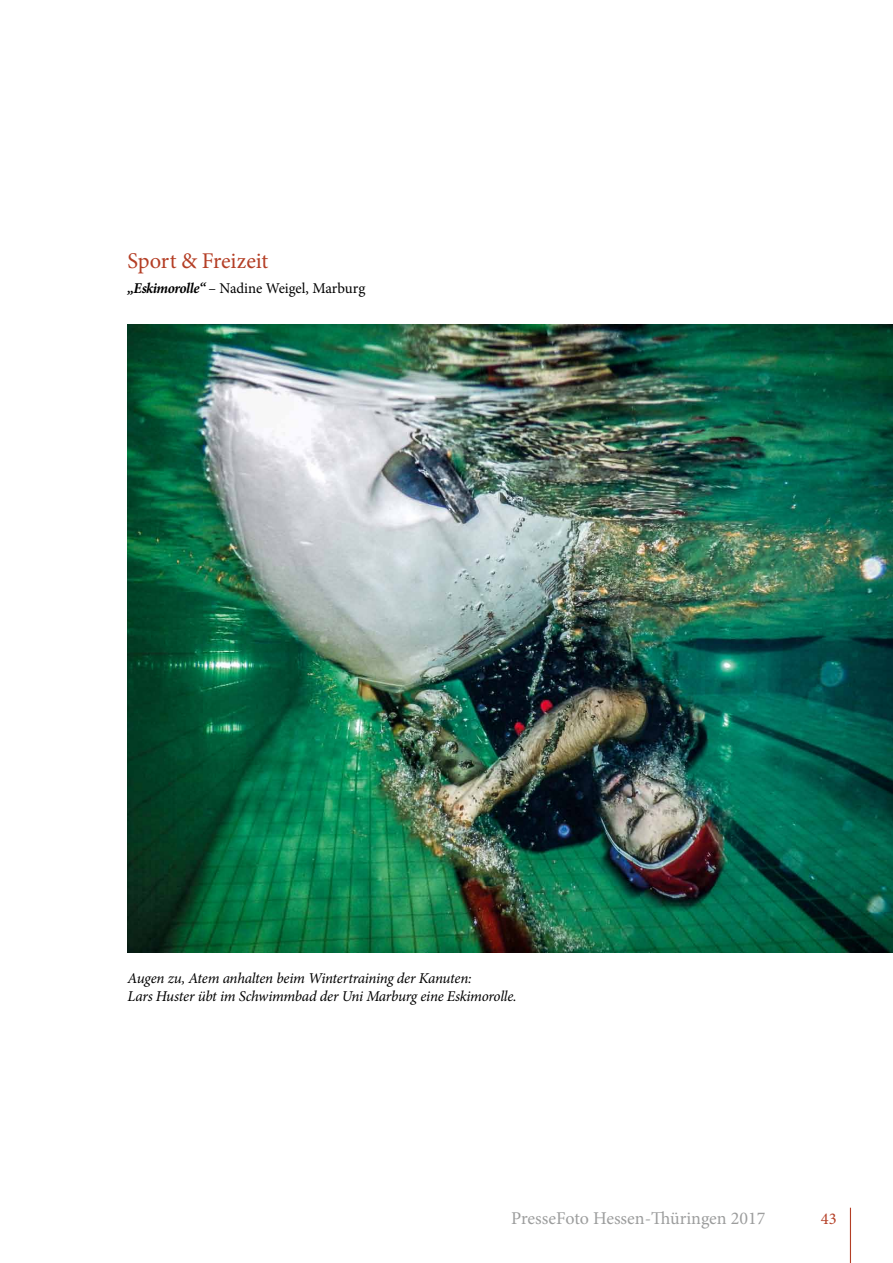
<style>
.page{position:relative;width:893px;height:1263px;background:#fff}
.page>*{position:absolute;margin:0;border:0;box-sizing:border-box;transform-origin:0 0}
.t1{font:22.5px "Minion Pro";letter-spacing:-.01em;color:#b43e25}
.t2{font:18px "Minion Pro";color:#9c9d9d}
.t3{font:16.5px "Minion Pro";color:#b43e25}
.t4{font:italic 15px/18px "Minion Pro";letter-spacing:-.02em;color:#000}
.t5{font:15px "Minion Pro";letter-spacing:-.005em;color:#000}
.s1{font-weight:700;font-style:italic}
</style>
<div class="page">
<hr style="left:850px;top:1208px;width:1px;height:55px;background:#b43e25">
<img style="left:128px;top:324px;width:765px;height:628px">
<h1 class="t1" style="left:128px;top:246px;width:142px">Sport &amp; Freizeit</h1>
<p class="t5" style="left:128px;top:278px;width:239px"><span class="s1">„Eskimorolle“</span> – Nadine Weigel, Marburg</p>
<p class="t4" style="left:128px;top:969px;width:391px">Augen zu, Atem anhalten beim Wintertraining der Kanuten:<br>Lars Huster übt im Schwimmbad der Uni Marburg eine Eskimorolle.</p>
<p class="t2" style="left:511px;top:1206px;width:256px">PresseFoto Hessen-Thüringen 2017</p>
<p class="t3" style="left:821px;top:1208px;width:17px">43</p>
</div>
